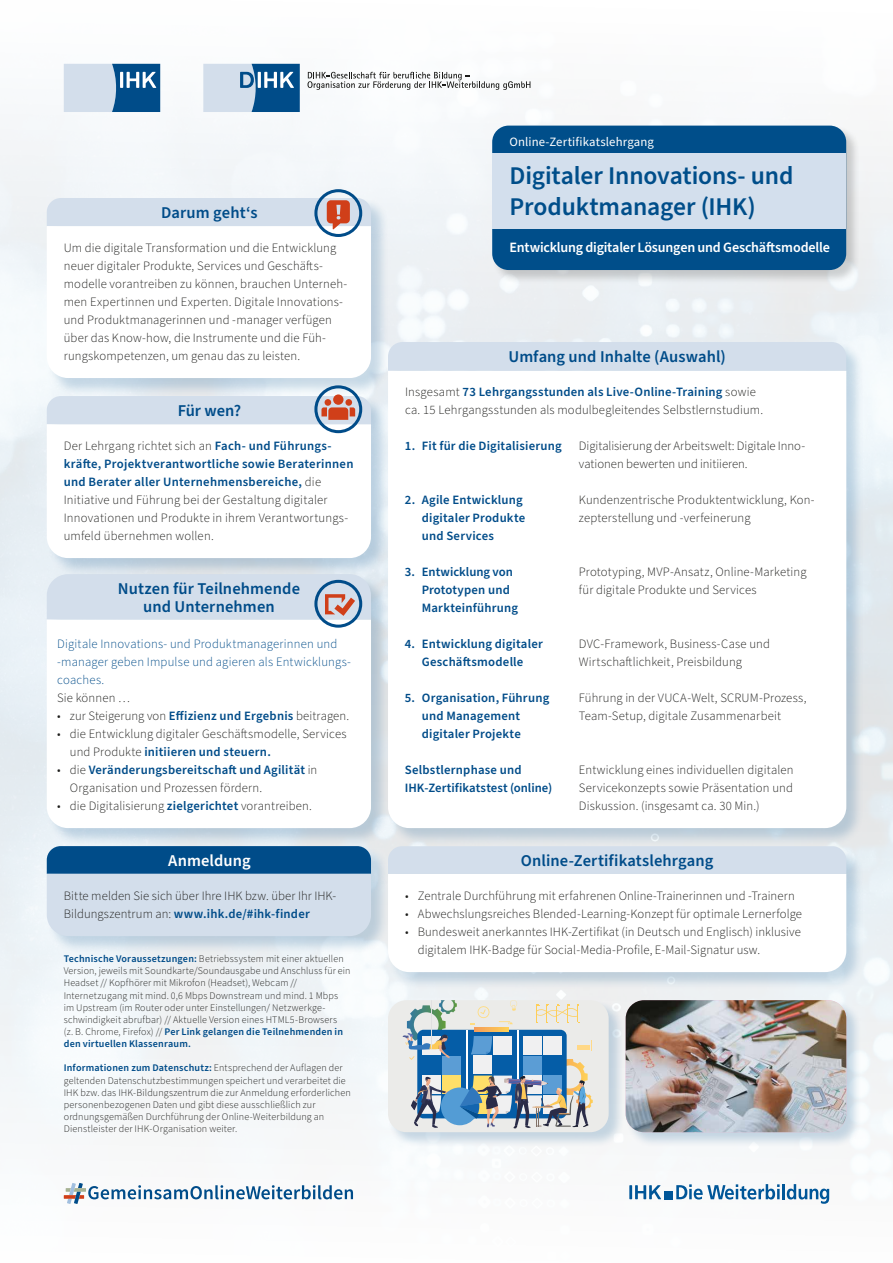
<style>
.page{position:relative;width:893px;height:1263px;background:#fff}
.page>*{position:absolute;margin:0;border:0;box-sizing:border-box;transform-origin:0 0}
.t1{font:600 25.5px/30.6px "Source Sans Pro";letter-spacing:-.005em;color:#004e8a}
.t2{font:600 16.5px/18px "Source Sans Pro";letter-spacing:.005em;color:#004c89;text-align:center}
.t3{font:600 16.5px "Source Sans Pro";letter-spacing:.005em;color:#fff}
.t4{font:600 14.25px "Source Sans Pro";letter-spacing:-.015em;color:#fff}
.t5{font:300 12.75px/18px "Source Sans Pro";letter-spacing:.01em;color:#1d1d1b}
.t6{font:600 12.75px/18px "Source Sans Pro";letter-spacing:.015em;color:#004c89}
.t7{font:300 12.75px/18px "Source Sans Pro";letter-spacing:.015em;color:#004c89}
.t8{font:12.75px "Source Sans Pro";letter-spacing:.01em;color:#fff}
.t9{font:300 10.2px/12.1px "Source Sans Pro";letter-spacing:.015em;color:#1d1d1b}
.s1{font-weight:600;color:#004c89}
</style>
<div class="page">
<img style="left:0;top:63px;width:893px;height:1137px">
<div style="left:388px;top:342px;width:476px;height:47px;background:#004c89;opacity:.2"></div>
<div style="left:389px;top:342px;width:457px;height:29px;background:#d3deeb"></div>
<div style="left:47px;top:396px;width:342px;height:46px;background:#004c89;opacity:.2"></div>
<div style="left:47px;top:198px;width:342px;height:46px;background:#004c89;opacity:.2"></div>
<div style="left:47px;top:226px;width:342px;height:170px;background:#004c89;opacity:.2"></div>
<svg style="left:47px;top:230px;width:324px;height:148px"></svg>
<div style="left:47px;top:574px;width:342px;height:64px;background:#004c89;opacity:.2"></div>
<div style="left:47px;top:620px;width:342px;height:226px;background:#004c89;opacity:.2"></div>
<svg style="left:47px;top:620px;width:324px;height:208px"></svg>
<div style="left:47px;top:424px;width:342px;height:152px;background:#004c89;opacity:.2"></div>
<div style="left:388px;top:371px;width:476px;height:475px;background:#004c89;opacity:.2"></div>
<svg style="left:388px;top:371px;width:458px;height:457px"></svg>
<svg style="left:47px;top:574px;width:324px;height:46px;background:#d1d9e5"></svg>
<div style="left:314px;top:580px;width:48px;height:48px;border:3px solid #004c89;border-radius:50%"></div>
<svg style="left:47px;top:198px;width:324px;height:32px;background:#d6d8e2"></svg>
<div style="left:314px;top:189px;width:48px;height:48px;border:3px solid #004c89;border-radius:50%"></div>
<svg style="left:47px;top:396px;width:324px;height:162px"></svg>
<div style="left:314px;top:385px;width:48px;height:48px;border:3px solid #004c89;border-radius:50%"></div>
<div style="left:388px;top:846px;width:476px;height:46px;background:#004c89;opacity:.2"></div>
<div style="left:47px;top:846px;width:342px;height:46px;background:#004c89;opacity:.2"></div>
<div style="left:388px;top:874px;width:476px;height:116px;background:#004c89;opacity:.2"></div>
<svg style="left:388px;top:846px;width:458px;height:126px"></svg>
<div style="left:47px;top:874px;width:342px;height:80px;background:#004c89;opacity:.2"></div>
<svg style="left:47px;top:846px;width:324px;height:90px;background:#93b1cd"></svg>
<div style="left:388px;top:1000px;width:237px;height:148px;background:#004c89;opacity:.2"></div>
<svg style="left:388px;top:1000px;width:221px;height:132px;background:#abbec8"></svg>
<div style="left:625px;top:1000px;width:237px;height:148px;background:#004c89;opacity:.2"></div>
<img style="left:626px;top:1000px;width:220px;height:132px">
<svg style="left:64px;top:64px;width:96px;height:48px;background:#7fa4c4"></svg>
<svg style="left:203px;top:64px;width:97px;height:48px;background:#79a0c1"></svg>
<svg style="left:307px;top:72px;width:223px;height:18px"></svg>
<hr style="left:782px;top:1184px;width:3px;height:15px;background:#005698">
<svg style="left:787px;top:1184px;width:42px;height:20px"></svg>
<div style="left:664px;top:1191px;width:8px;height:8px;background:#005698"></div>
<svg style="left:676px;top:1184px;width:104px;height:15px"></svg>
<hr style="left:629px;top:1185px;width:3px;height:14px;background:#005698">
<svg style="left:635px;top:1185px;width:26px;height:14px"></svg>
<svg style="left:64px;top:1183px;width:289px;height:21px"></svg>
<div style="left:492px;top:125px;width:368px;height:159px;background:#1d1d1b;opacity:.2"></div>
<div style="left:492px;top:126px;width:354px;height:144px;background:#004e8a;border-radius:16px"></div>
<div style="left:492px;top:154px;width:354px;height:75px;background:#d3dfed"></div>
<p class="t2" style="left:161px;top:204px;width:98px">Darum geht‘s</p>
<p class="t5" style="left:64px;top:239px;width:285px">Um die digitale Transformation und die Entwicklung neuer digitaler Produkte, Services und Geschäfts&shy;modelle vorantreiben zu können, brauchen Unterneh&shy;men Expertinnen und Experten. Digitale Innovations&shy;und Produktmanagerinnen und -manager verfügen über das Know-how, die Instrumente und die Füh&shy;rungskompetenzen, um genau das zu leisten.</p>
<p class="t2" style="left:178px;top:402px;width:65px">Für wen?</p>
<p class="t5" style="left:64px;top:437px;width:291px">Der Lehrgang richtet sich an <span class="s1">Fach- und Führungs&shy;kräfte, Projektverantwortliche sowie Beraterinnen und Berater aller Unternehmensbereiche,</span> die Initiative und Führung bei der Gestaltung digitaler Innovationen und Produkte in ihrem Verantwortungs&shy;umfeld übernehmen wollen.</p>
<p class="t2" style="left:118px;top:580px;width:184px">Nutzen für Teilnehmende und Unternehmen</p>
<p class="t7" style="left:57px;top:635px;width:295px">Digitale Innovations- und Produktmanagerinnen und -manager geben Impulse und agieren als Entwicklungs&shy;coaches.</p>
<p class="t5" style="left:57px;top:689px;width:74px">Sie können …</p>
<p class="t5" style="left:57px;top:707px;width:293px">• zur Steigerung von <span class="s1">Effizienz und Ergebnis</span> beitragen.</p>
<p class="t5" style="left:70px;top:725px;width:278px;text-indent:-13px">• die Entwicklung digitaler Geschäftsmodelle, Services und Produkte <span class="s1">initiieren und steuern.</span></p>
<p class="t5" style="left:70px;top:761px;width:249px;text-indent:-13px">• die <span class="s1">Veränderungsbereitschaft und Agilität</span> in<br>Organisation und Prozessen fördern.</p>
<p class="t5" style="left:57px;top:797px;width:256px">• die Digitalisierung <span class="s1">zielgerichtet</span> vorantreiben.</p>
<p class="t3" style="left:168px;top:849px;width:84px">Anmeldung</p>
<p class="t5" style="left:64px;top:887px;width:273px">Bitte melden Sie sich über Ihre IHK bzw. über Ihr IHK-<br>Bildungszentrum an: <span class="s1">www.ihk.de/#ihk-finder</span></p>
<p class="t9" style="left:64px;top:953px;width:288px"><span class="s1">Technische Voraussetzungen:</span> Betriebssystem mit einer aktuellen Version, jeweils mit Soundkarte/Soundausgabe und Anschluss für ein Headset // Kopfhörer mit Mikrofon (Headset), Webcam // Internetzugang mit mind. 0,6 Mbps Downstream und mind. 1 Mbps im Upstream (im Router oder unter Einstellungen/ Netzwerkge&shy;schwindigkeit abrufbar) // Aktuelle Version eines HTML5-Browsers<br>(z. B. Chrome, Firefox) // <span class="s1">Per Link gelangen die Teilnehmenden in den virtuellen Klassenraum.</span></p>
<p class="t9" style="left:64px;top:1062px;width:289px"><span class="s1">Informationen zum Datenschutz:</span> Entsprechend der Auflagen der geltenden Datenschutzbestimmungen speichert und verarbeitet die IHK bzw. das IHK-Bildungszentrum die zur Anmeldung erforderlichen personenbezogenen Daten und gibt diese ausschließlich zur ordnungsgemäßen Durchführung der Online-Weiterbildung an Dienstleister der IHK-Organisation weiter.</p>
<p class="t8" style="left:509px;top:133px;width:146px">Online-Zertifikatslehrgang</p>
<h1 class="t1" style="left:509px;top:161px;width:285px">Digitaler Innovations- und<br>Produktmanager (IHK)</h1>
<p class="t4" style="left:509px;top:237px;width:322px">Entwicklung digitaler Lösungen und Geschäftsmodelle</p>
<p class="t2" style="left:508px;top:348px;width:219px">Umfang und Inhalte (Auswahl)</p>
<p class="t5" style="left:405px;top:383px;width:360px">Insgesamt <span class="s1">73 Lehrgangsstunden als Live-Online-Training</span> sowie ca. 15 Lehrgangsstunden als modulbegleitendes Selbstlernstudium.</p>
<p class="t6" style="left:405px;top:437px;width:159px">1. Fit für die Digitalisierung</p>
<p class="t5" style="left:579px;top:437px;width:228px">Digitalisierung der Arbeitswelt: Digitale Inno&shy;vationen bewerten und initiieren.</p>
<p class="t6" style="left:422px;top:491px;width:105px;text-indent:-17px">2. Agile Entwicklung digitaler Produkte und Services</p>
<p class="t5" style="left:579px;top:491px;width:237px">Kundenzentrische Produktentwicklung, Kon&shy;zepterstellung und -verfeinerung</p>
<p class="t6" style="left:422px;top:563px;width:98px;text-indent:-17px">3. Entwicklung von<br>Prototypen und<br>Markteinführung</p>
<p class="t5" style="left:579px;top:563px;width:229px">Prototyping, MVP-Ansatz, Online-Marketing für digitale Produkte und Services</p>
<p class="t6" style="left:405px;top:635px;width:140px;text-align:center">4. Entwicklung digitaler<br>Geschäftsmodelle</p>
<p class="t5" style="left:579px;top:635px;width:193px">DVC-Framework, Business-Case und<br>Wirtschaftlichkeit, Preisbildung</p>
<p class="t6" style="left:422px;top:689px;width:129px;text-indent:-17px">5. Organisation, Führung und Management digitaler Projekte</p>
<p class="t5" style="left:579px;top:689px;width:229px">Führung in der VUCA-Welt, SCRUM-Prozess,<br>Team-Setup, digitale Zusammenarbeit</p>
<p class="t6" style="left:405px;top:761px;width:149px">Selbstlernphase und<br>IHK-Zertifikatstest (online)</p>
<p class="t5" style="left:579px;top:761px;width:216px;text-align:justify">Entwicklung eines individuellen digitalen Servicekonzepts sowie Präsentation und Diskussion. (insgesamt ca. 30 Min.)</p>
<p class="t2" style="left:521px;top:852px;width:194px">Online-Zertifikatslehrgang</p>
<p class="t5" style="left:405px;top:887px;width:391px">• Zentrale Durchführung mit erfahrenen Online-Trainerinnen und -Trainern</p>
<p class="t5" style="left:405px;top:905px;width:398px">• Abwechslungsreiches Blended-Learning-Konzept für optimale Lernerfolge</p>
<p class="t5" style="left:418px;top:923px;width:385px;text-indent:-13px">• Bundesweit anerkanntes IHK-Zertifikat (in Deutsch und Englisch) inklusive digitalem IHK-Badge für Social-Media-Profile, E-Mail-Signatur usw.</p>
</div>
